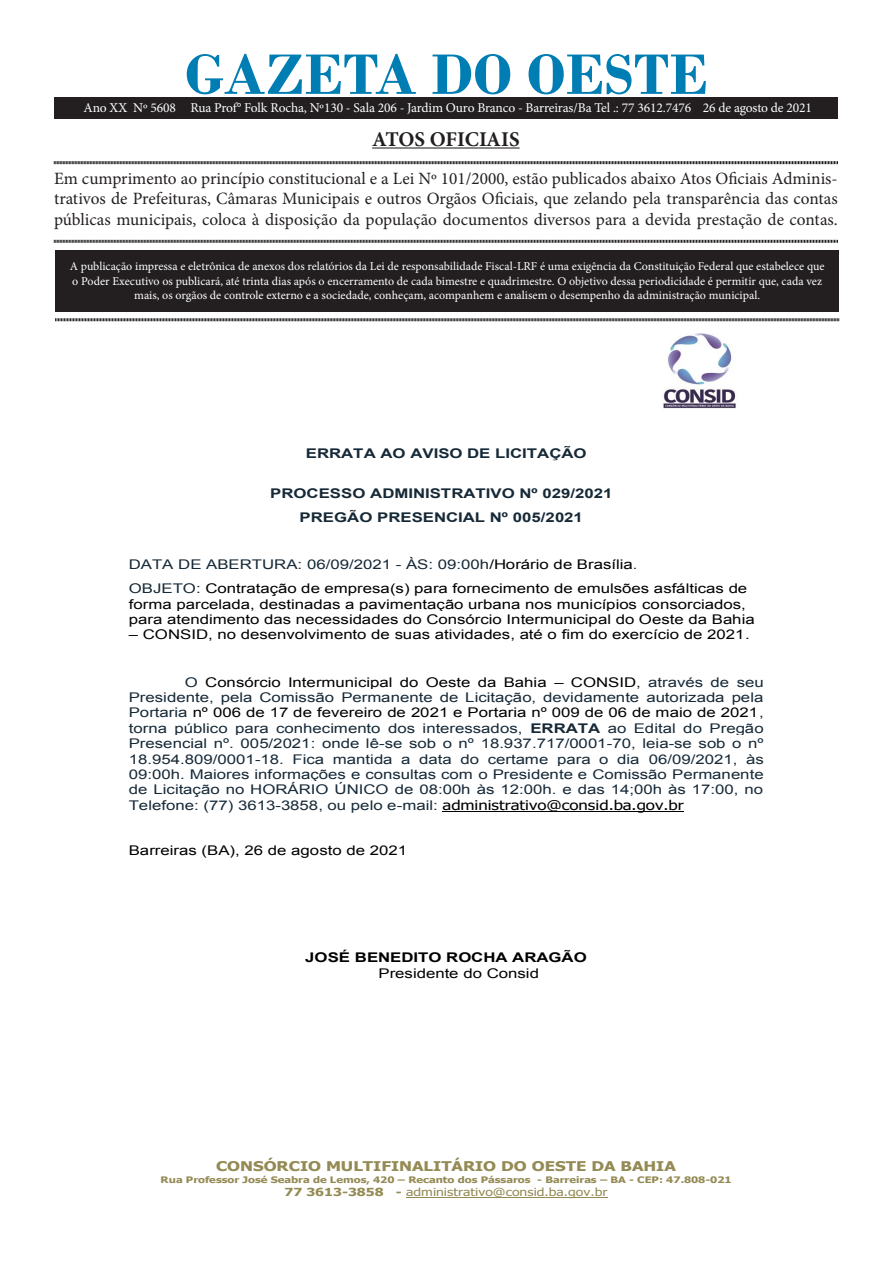
<style>
.page{position:relative;width:893px;height:1263px;background:#fff}
.page>*{position:absolute;margin:0;border:0;box-sizing:border-box;transform-origin:0 0}
.t1{font:700 60px "Bodoni";color:#007eb4}
.t2{font:700 21px "Minion Pro";letter-spacing:-.005em;color:#231f20}
.t3{font:17.25px/20.7px "Minion Pro";color:#231f20;text-align:justify}
.t4{font:13.5px "Minion Pro";letter-spacing:-.01em;color:#fff}
.t5{font:13.35px/15.5px "Arial";letter-spacing:.005em;color:#162937;text-align:justify;scale:1.26 1}
.t6{font:13.35px/23.7px "Arial";color:#000;scale:1.26 1}
.t7{font:700 13.35px/23.7px "Arial";color:#162937;text-align:center;scale:1.26 1}
.t8{font:700 13.35px/15.3px "Arial";color:#000;scale:1.26 1}
.t9{font:700 13.35px "Tahoma";color:#948a54;scale:1.26 1}
.t10{font:12px/14.4px "Minion Pro";color:#fff;text-align:center}
.t11{font:11.1px "Tahoma";color:#948a54;scale:1.26 1}
.t12{font:700 9px "Tahoma";color:#948a54;scale:1.26 1}
.s1{color:#162937}
.s2{color:#000}
.s3{font-weight:700}
.s4{font-family:"Tahoma";color:#000}
.s5{font-weight:400}
</style>
<div class="page">
<div style="left:55px;top:250px;width:784px;height:61px;background:#231f20"></div>
<hr style="left:372px;top:147px;width:148px;height:2px;background:#231f20">
<svg style="left:54px;top:161px;width:784px;height:4px;background:#908e8e"></svg>
<svg style="left:54px;top:239px;width:784px;height:4px;background:#908e8e"></svg>
<svg style="left:55px;top:318px;width:784px;height:4px;background:#908e8e"></svg>
<div style="left:54px;top:98px;width:784px;height:20px;background:#231f20"></div>
<hr style="left:406px;top:1197px;width:202px;height:1px;background:#948a54">
<img style="left:663px;top:333px;width:73px;height:76px">
<hr style="left:442px;top:811px;width:242px;height:1px;background:#000">
<p class="t1" style="left:185px;top:39px;width:525px">GAZETA DO OESTE</p>
<p class="t2" style="left:372px;top:124px;width:149px">ATOS OFICIAIS</p>
<p class="t3" style="left:54px;top:168px;width:785px">Em cumprimento ao princípio constitucional e a Lei Nº 101/2000, estão publicados abaixo Atos Oficiais Adminis&shy;trativos de Prefeituras, Câmaras Municipais e outros Orgãos Oficiais, que zelando pela transparência das contas públicas municipais, coloca à disposição da população documentos diversos para a devida prestação de contas.</p>
<p class="t10" style="left:70px;top:259px;width:756px">A publicação impressa e eletrônica de anexos dos relatórios da Lei de responsabilidade Fiscal-LRF é uma exigência da Constituição Federal que estabelece que o Poder Executivo os publicará, até trinta dias após o encerramento de cada bimestre e quadrimestre. O objetivo dessa periodicidade é permitir que, cada vez mais, os orgãos de controle externo e a sociedade, conheçam, acompanhem e analisem o desempenho da administração municipal.</p>
<p class="t4" style="left:84px;top:98px;width:730px">Ano XX Nº 5608 Rua Prof° Folk Rocha, Nº130 - Sala 206 - Jardim Ouro Branco - Barreiras/Ba Tel .: 77 3612.7476 26 de agosto de 2021</p>
<p class="t7" style="left:306px;top:442px;width:224px">ERRATA AO AVISO DE LICITAÇÃO</p>
<p class="t7" style="left:270px;top:482px;width:273px">PROCESSO ADMINISTRATIVO Nº 029/2021<br>PREGÃO PRESENCIAL Nº 005/2021</p>
<p class="t6" style="left:129px;top:553px;width:492px"><span class="s1">DATA DE ABERTURA: 06/09/2021 - ÀS: 09:00h</span>/Horário de Brasília<span class="s1">.<br>OBJETO:</span> Contratação de empresa(s) para fornecimento de emulsões asfálticas de</p>
<p class="t6" style="left:129px;top:596px;width:498px;line-height:15.3px">forma parcelada, destinadas a pavimentação urbana nos municípios consorciados, para atendimento das necessidades do Consórcio Intermunicipal do Oeste da Bahia</p>
<p class="t6" style="left:129px;top:623px;width:494px">– CONSID, no desenvolvimento de suas atividades, até o fim do exercício de 2021.</p>
<p class="t5" style="left:129px;top:674px;width:506px;text-indent:56px">O <span class="s2">Consórcio Intermunicipal do Oeste da Bahia – CONSID</span>, através de seu Presidente, pela Comissão Permanente de Licitação, devidamente autorizada pela Portaria <span class="s2">nº 006 de 17 de fevereiro de 2021 e Portaria nº 009 de 06 de maio de 2021</span>, torna público para conhecimento dos interessados, <span class="s3">ERRATA</span> ao Edital do Pregão Presencial nº. 005/2021: onde lê-se sob o nº 18.937.717/0001-70, leia-se sob o nº 18.954.809/0001-18. Fica mantida a data do certame para o dia 06/09/2021, às 09:00h. Maiores informações e consultas com o Presidente e Comissão Permanente de Licitação no HORÁRIO ÚNICO de 08:00h às 12:00h. e das 14;00h às 17:00, no Telefone: (77) 3613-3858, ou pelo e-mail: <span class="s4">administrativo@consid.ba.gov.br</span></p>
<p class="t6" style="left:129px;top:838px;width:222px">Barreiras (BA), 26 de agosto de 2021</p>
<p class="t8" style="left:378px;top:950px;width:167px;text-indent:-73px">JOSÉ BENEDITO ROCHA ARAGÃO<br><span class="s5">Presidente do Consid</span></p>
<p class="t9" style="left:216px;top:1157px;width:366px">CONSÓRCIO MULTIFINALITÁRIO DO OESTE DA BAHIA</p>
<p class="t12" style="left:161px;top:1173px;width:455px">Rua Professor José Seabra de Lemos, 420 – Recanto dos Pássaros - Barreiras – BA - CEP: 47.808-021</p>
<p class="t11" style="left:285px;top:1184px;width:258px"><span class="s3">77 3613-3858 -</span> administrativo@consid.ba.gov.br</p>
</div>
